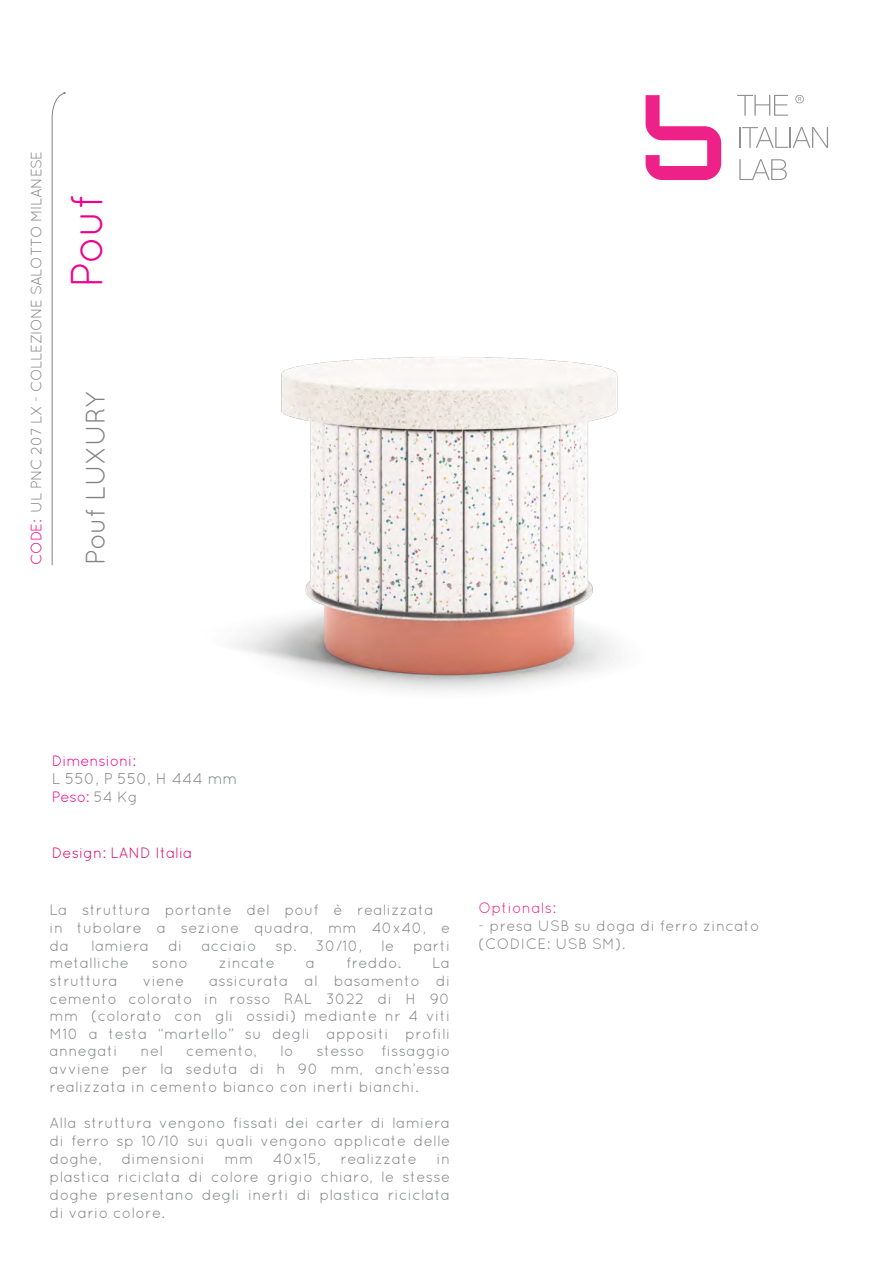
<style>
.page{position:relative;width:893px;height:1263px;background:#fff}
.page>*{position:absolute;margin:0;border:0;box-sizing:border-box;transform-origin:0 0}
.t1{font:45px "Quicksand";color:#ed028c}
.t2{font:27px "Quicksand";letter-spacing:-.02em;color:#808285}
.t3{font:15.6px "Quicksand";color:#808285}
.t4{font:15px/17.5px "Quicksand";letter-spacing:.015em;color:#808285;text-align:justify}
.t5{font:15px/18px "Quicksand";letter-spacing:.015em;color:#818386}
.t6{font:15px "Quicksand";letter-spacing:-.03em;color:#808285}
.t7{font:15px "Quicksand";letter-spacing:-.01em;color:#ed028c}
.t8{font:15px "Quicksand";color:#dd006b}
.t9{font:15px "Quicksand";letter-spacing:.015em;color:#ee2188}
.s1{color:#ed028c}
.s2{color:#808285}
</style>
<div class="page">
<svg style="left:737px;top:95px;width:51px;height:21px"></svg>
<hr style="left:739px;top:127px;width:2px;height:21px;background:#919091">
<svg style="left:742px;top:127px;width:86px;height:21px"></svg>
<svg style="left:739px;top:159px;width:48px;height:21px"></svg>
<svg style="left:646px;top:95px;width:75px;height:85px"></svg>
<svg style="left:795px;top:95px;width:9px;height:8px"></svg>
<svg style="left:51px;top:92px;width:15px;height:474px"></svg>
<img style="left:234px;top:357px;width:384px;height:335px">
<p class="t6" style="left:28px;top:565px;width:416px;rotate:-90deg"><span class="s1">CODE:</span> UL PNC 207 LX - COLLEZIONE SALOTTO MILANESE</p>
<h1 class="t1" style="left:61px;top:288px;width:96px;rotate:-90deg">Pouf</h1>
<h2 class="t2" style="left:80px;top:565px;width:175px;rotate:-90deg">Pouf LUXURY</h2>
<p class="t7" style="left:52px;top:752px;width:86px">Dimensioni:</p>
<p class="t3" style="left:52px;top:769px;width:187px">L 550, P 550, H 444 mm</p>
<p class="t7" style="left:52px;top:788px;width:87px">Peso: <span class="s2">54 Kg</span></p>
<p class="t8" style="left:52px;top:844px;width:142px">Design: LAND Italia</p>
<p class="t4" style="left:50px;top:901px;width:402px;text-align:left">La struttura portante del pouf è realizzata in tubolare a sezione quadra, mm 40x40, e da</p>
<p class="t4" style="left:91px;top:936px;width:60px">lamiera</p>
<p class="t4" style="left:168px;top:936px;width:16px">di</p>
<p class="t4" style="left:201px;top:936px;width:57px">acciaio</p>
<p class="t4" style="left:275px;top:936px;width:88px">sp. 30/10,</p>
<p class="t4" style="left:381px;top:936px;width:15px">le</p>
<p class="t4" style="left:413px;top:936px;width:39px">parti</p>
<p class="t4" style="left:50px;top:954px;width:81px">metalliche</p>
<p class="t4" style="left:152px;top:954px;width:38px">sono</p>
<p class="t4" style="left:219px;top:954px;width:58px">zincate</p>
<p class="t4" style="left:306px;top:954px;width:11px">a</p>
<p class="t4" style="left:346px;top:954px;width:57px">freddo.</p>
<p class="t4" style="left:432px;top:954px;width:19px">La</p>
<p class="t4" style="left:50px;top:972px;width:70px">struttura</p>
<p class="t4" style="left:143px;top:972px;width:43px">viene</p>
<p class="t4" style="left:50px;top:972px;width:402px;text-indent:160px">assicurata al basamento di cemento colorato in rosso RAL 3022 di H 90 mm (colorato con gli ossidi) mediante nr 4 viti M10 a testa “martello” su degli appositi profili annegati</p>
<p class="t4" style="left:141px;top:1042px;width:24px">nel</p>
<p class="t4" style="left:186px;top:1042px;width:72px">cemento,</p>
<p class="t4" style="left:280px;top:1042px;width:15px">lo</p>
<p class="t4" style="left:50px;top:1042px;width:402px;text-indent:267px">stesso fissaggio avviene per la seduta di h 90 mm, anch’essa realizzata in cemento bianco con inerti bianchi.</p>
<p class="t4" style="left:50px;top:1113px;width:402px;line-height:18px">Alla struttura vengono fissati dei carter di lamiera di ferro sp 10/10 sui quali vengono applicate delle doghe,</p>
<p class="t4" style="left:121px;top:1149px;width:85px">dimensioni</p>
<p class="t4" style="left:224px;top:1149px;width:30px">mm</p>
<p class="t4" style="left:273px;top:1149px;width:49px">40x15,</p>
<p class="t4" style="left:341px;top:1149px;width:78px">realizzate</p>
<p class="t4" style="left:50px;top:1149px;width:402px;line-height:18px;text-indent:387px">in plastica riciclata di colore grigio chiaro, le stesse doghe presentano degli inerti di plastica riciclata di vario colore.</p>
<p class="t9" style="left:478px;top:899px;width:79px">Optionals:</p>
<p class="t5" style="left:478px;top:917px;width:283px">- presa USB su doga di ferro zincato (CODICE: USB SM).</p>
</div>
